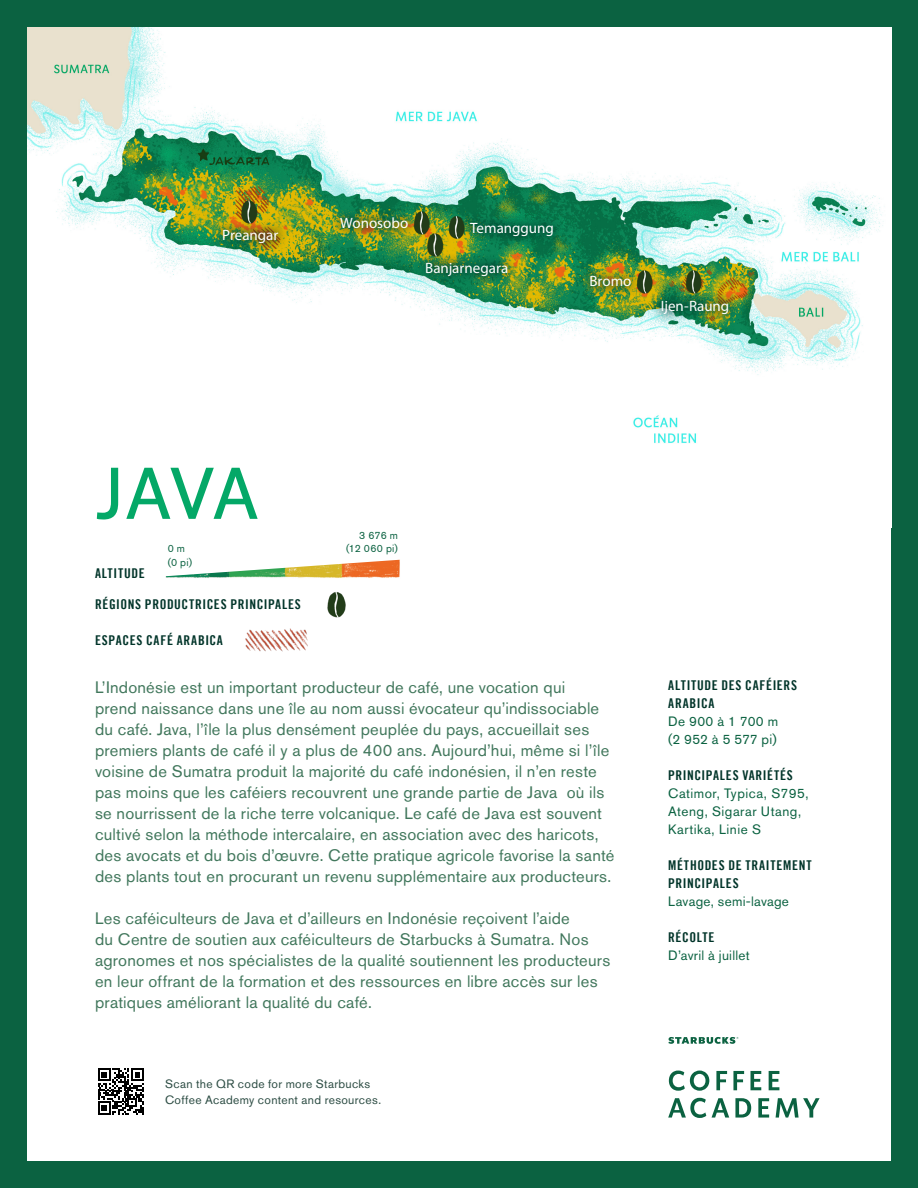
<style>
.page{position:relative;width:918px;height:1188px;background:#0b6241}
.page>*{position:absolute;margin:0;border:0;box-sizing:border-box;transform-origin:0 0}
.t1{font:72px "So Do Sans";color:#04a867}
.t2{font:16.5px/21px "Akzidenz Grotesk Std";letter-spacing:.015em;color:#41775c}
.t3{font:15px "Myriad Pro";color:#fff}
.t4{font:13.5px/18px "Trade Gothic LT Bold Cond Twenty";letter-spacing:.05em;color:#003429}
.t5{font:13.5px/18px "Akzidenz Grotesk Std";letter-spacing:.03em;color:#0b6241}
.t6{font:12px/16.5px "Akzidenz Grotesk Std";letter-spacing:.025em;color:#2d4d44}
.t7{font:10.5px "Akzidenz Grotesk Std";letter-spacing:.03em;color:#0b6241}
</style>
<div class="page">
<div style="left:27px;top:27px;width:864px;height:1134px;background:#fff"></div>
<img style="left:27px;top:27px;width:857px;height:416px">
<img style="left:226px;top:189px;width:45px;height:29px">
<img style="left:622px;top:259px;width:45px;height:45px">
<img style="left:671px;top:259px;width:45px;height:30px">
<img style="left:413px;top:244px;width:45px;height:22px">
<div style="left:212px;top:218px;width:77px;height:37px;background:#003429;opacity:.75"></div>
<div style="left:651px;top:289px;width:89px;height:36px;background:#003429;opacity:.75"></div>
<div style="left:415px;top:251px;width:104px;height:37px;background:#003429;opacity:.75"></div>
<img style="left:399px;top:200px;width:45px;height:44px">
<img style="left:434px;top:204px;width:45px;height:45px">
<div style="left:330px;top:206px;width:89px;height:33px;background:#003429;opacity:.75"></div>
<div style="left:579px;top:265px;width:63px;height:33px;background:#003429;opacity:.75"></div>
<div style="left:459px;top:211px;width:105px;height:36px;background:#003429;opacity:.75"></div>
<svg style="left:98px;top:1068px;width:46px;height:47px"></svg>
<svg style="left:668px;top:1037px;width:70px;height:7px"></svg>
<svg style="left:669px;top:1071px;width:40px;height:20px"></svg>
<svg style="left:716px;top:1071px;width:11px;height:19px"></svg>
<svg style="left:733px;top:1071px;width:11px;height:19px"></svg>
<svg style="left:750px;top:1071px;width:11px;height:19px"></svg>
<svg style="left:769px;top:1071px;width:10px;height:19px"></svg>
<svg style="left:668px;top:1098px;width:38px;height:20px"></svg>
<svg style="left:712px;top:1098px;width:17px;height:20px"></svg>
<svg style="left:735px;top:1098px;width:16px;height:20px"></svg>
<svg style="left:758px;top:1098px;width:11px;height:20px"></svg>
<svg style="left:776px;top:1098px;width:44px;height:20px"></svg>
<img style="left:245px;top:628px;width:62px;height:23px">
<img style="left:166px;top:560px;width:234px;height:18px">
<img style="left:327px;top:592px;width:19px;height:25px">
<p class="t3" style="left:222px;top:226px;width:58px">Preangar</p>
<p class="t3" style="left:340px;top:214px;width:70px">Wonosobo</p>
<p class="t3" style="left:470px;top:218px;width:85px">Temanggung</p>
<p class="t3" style="left:425px;top:259px;width:85px">Banjarnegara</p>
<p class="t3" style="left:589px;top:272px;width:44px">Bromo</p>
<p class="t3" style="left:661px;top:296px;width:70px">Ijen-Raung</p>
<h1 class="t1" style="left:95px;top:451px;width:166px">JAVA</h1>
<p class="t7" style="left:359px;top:529px;width:40px">3 676 m</p>
<p class="t4" style="left:95px;top:564px;width:51px">ALTITUDE</p>
<p class="t7" style="left:168px;top:542px;width:19px">0 m</p>
<p class="t7" style="left:346px;top:542px;width:53px">(12 060 pi)</p>
<p class="t7" style="left:168px;top:556px;width:26px">(0 pi)</p>
<p class="t4" style="left:95px;top:595px;width:207px">RÉGIONS PRODUCTRICES PRINCIPALES</p>
<p class="t4" style="left:95px;top:631px;width:129px">ESPACES CAFÉ ARABICA</p>
<p class="t2" style="left:95px;top:677px;width:521px">L’Indonésie est un important producteur de café, une vocation qui<br>prend naissance dans une île au nom aussi évocateur qu’indissociable du café. Java, l’île la plus densément peuplée du pays, accueillait ses premiers plants de café il y a plus de 400 ans. Aujourd’hui, même si l’île voisine de Sumatra produit la majorité du café indonésien, il n’en reste pas moins que les caféiers recouvrent une grande partie de Java où ils se nourrissent de la riche terre volcanique. Le café de Java est souvent cultivé selon la méthode intercalaire, en association avec des haricots, des avocats et du bois d’œuvre. Cette pratique agricole favorise la santé des plants tout en procurant un revenu supplémentaire aux producteurs.</p>
<p class="t2" style="left:95px;top:908px;width:517px">Les caféiculteurs de Java et d’ailleurs en Indonésie reçoivent l’aide<br>du Centre de soutien aux caféiculteurs de Starbucks à Sumatra. Nos agronomes et nos spécialistes de la qualité soutiennent les producteurs en leur offrant de la formation et des ressources en libre accès sur les pratiques améliorant la qualité du café.</p>
<p class="t6" style="left:165px;top:1075px;width:218px">Scan the QR code for more Starbucks<br>Coffee Academy content and resources.</p>
<p class="t4" style="left:668px;top:676px;width:130px">ALTITUDE DES CAFÉIERS<br>ARABICA</p>
<p class="t5" style="left:668px;top:712px;width:111px">De 900 à 1 700 m (2 952 à 5 577 pi)</p>
<p class="t4" style="left:668px;top:766px;width:126px">PRINCIPALES VARIÉTÉS</p>
<p class="t5" style="left:668px;top:784px;width:142px">Catimor, Typica, S795,<br>Ateng, Sigarar Utang,<br>Kartika, Linie S</p>
<p class="t4" style="left:668px;top:856px;width:145px">MÉTHODES DE TRAITEMENT<br>PRINCIPALES</p>
<p class="t5" style="left:668px;top:892px;width:122px">Lavage, semi-lavage</p>
<p class="t4" style="left:668px;top:928px;width:48px">RÉCOLTE</p>
<p class="t5" style="left:668px;top:946px;width:83px">D’avril à juillet</p>
</div>
